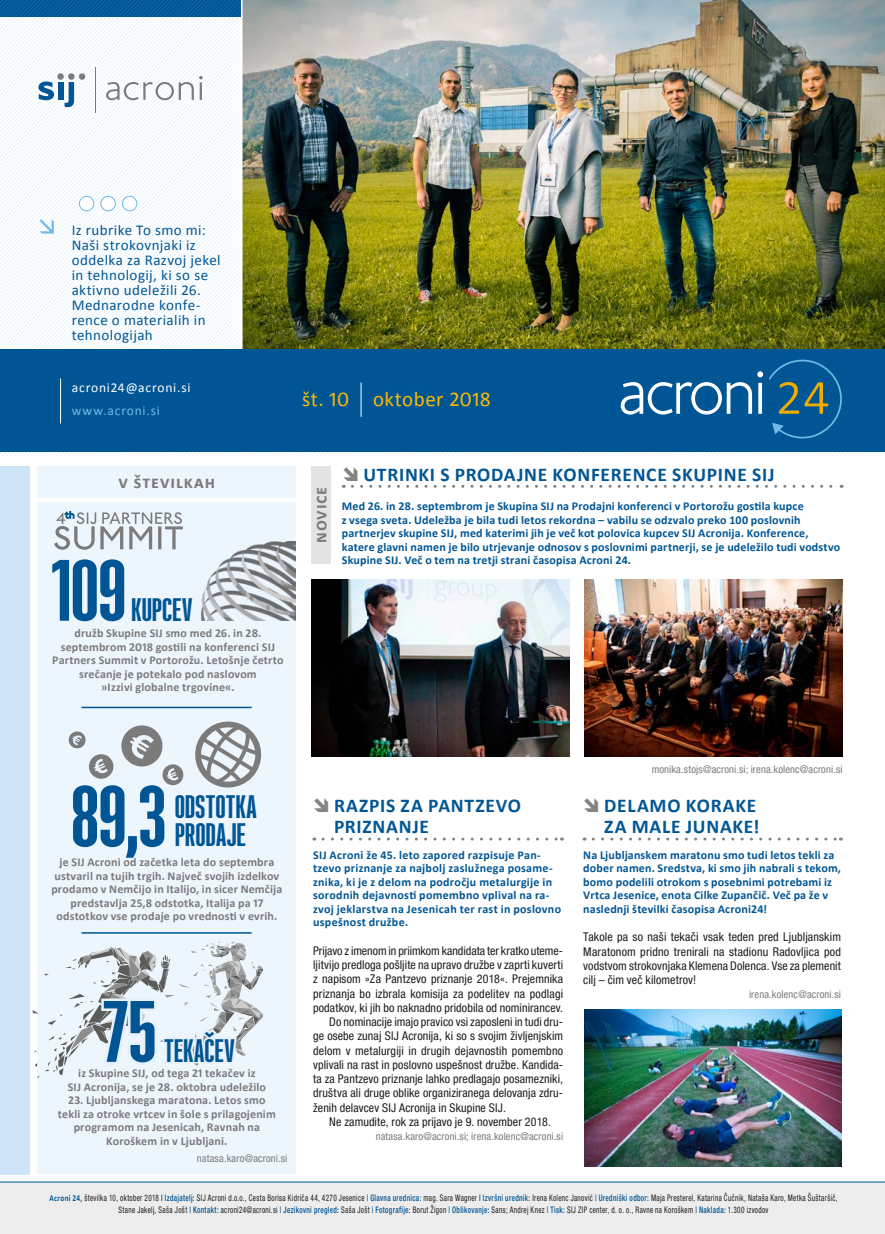
<style>
.page{position:relative;width:885px;height:1234px;background:#fff}
.page>*{position:absolute;margin:0;border:0;box-sizing:border-box;transform-origin:0 0}
.t1{font:700 90px "Ristretto Pro";letter-spacing:-.01em;color:#005694}
.t2{font:700 32.55px/28.5px "Ristretto Pro";color:#005694}
.t3{font:21px "Calibri";letter-spacing:.02em;color:#fbba00}
.t4{font:700 19.5px/21px "Calibri";letter-spacing:.04em;color:#005694}
.t5{font:700 18px "Calibri";letter-spacing:.05em;color:#7c7b7b}
.t6{font:15px/15px "Calibri";letter-spacing:.025em;color:#005694}
.t7{font:13.5px "Calibri";letter-spacing:.06em;color:#fff}
.t8{font:13.5px "Calibri";letter-spacing:.06em;color:#6fb9e8}
.t9{font:700 12px/13.5px "Calibri";letter-spacing:.015em;color:#005694}
.t10{font:condensed 12px/14.2px "Helvetica Neue LTW1 G";letter-spacing:.01em;color:#1d1d1b;text-align:justify}
.t11{font:700 12px/13.5px "Calibri";letter-spacing:.015em;color:#7c7b7b;text-align:center}
.t12{font:condensed 10.5px "Helvetica Neue LTW1 G";letter-spacing:.015em;color:#7c7b7b}
.t13{font:condensed 9px/12px "Helvetica Neue LTW1 G";letter-spacing:.045em;color:#1d1d1b;text-align:center;scale:.8 1}
.s1{font-family:"Calibri";font-weight:700;font-stretch:normal;color:#005694}
.s2{font-weight:500;color:#005694}
</style>
<div class="page">
<div style="left:0;top:466px;width:30px;height:708px;background:#d0e4f8"></div>
<div style="left:0;top:1181px;width:884px;height:52px;background:#ededed"></div>
<hr style="left:0;top:1181px;width:884px;height:1px;background:#005694">
<svg style="left:0;top:17px;width:884px;height:439px"></svg>
<img style="left:239px;top:0;width:645px;height:349px">
<svg style="left:0;top:0;width:240px;height:17px;background:#045a97"></svg>
<div style="left:79px;top:196px;width:15px;height:15px;background:#fff;border-radius:50%"></div>
<div style="left:79px;top:196px;width:15px;height:15px;border:1px solid #6fb9e8;border-radius:50%"></div>
<div style="left:101px;top:196px;width:14px;height:15px;background:#fff;border-radius:50%"></div>
<div style="left:101px;top:196px;width:14px;height:15px;border:1px solid #6fb9e8;border-radius:50%"></div>
<div style="left:122px;top:196px;width:15px;height:15px;background:#fff;border-radius:50%"></div>
<div style="left:122px;top:196px;width:15px;height:15px;border:1px solid #6fb9e8;border-radius:50%"></div>
<svg style="left:106px;top:76px;width:96px;height:24px"></svg>
<div style="left:68px;top:73px;width:7px;height:7px;background:#7c7b7b;border-radius:50%"></div>
<div style="left:57px;top:73px;width:7px;height:7px;background:#7c7b7b;border-radius:50%"></div>
<svg style="left:65px;top:82px;width:9px;height:25px"></svg>
<div style="left:58px;top:82px;width:5px;height:18px;background:#005694"></div>
<div style="left:79px;top:73px;width:6px;height:7px;background:#7c7b7b;border-radius:50%"></div>
<svg style="left:38px;top:81px;width:16px;height:19px"></svg>
<hr style="left:95px;top:67px;width:1px;height:46px;background:#7c7b7b">
<div style="left:0;top:349px;width:884px;height:103px;background:#005694"></div>
<svg style="left:620px;top:359px;width:221px;height:79px"></svg>
<hr style="left:60px;top:378px;width:1px;height:45px;background:#fff">
<hr style="left:360px;top:382px;width:1px;height:34px;background:#fff">
<div style="left:38px;top:502px;width:258px;height:672px;background:#edf5fd"></div>
<div style="left:38px;top:466px;width:258px;height:32px;background:#edf5fd"></div>
<hr style="left:81px;top:706px;width:171px;height:2px;background:#005694">
<hr style="left:81px;top:931px;width:171px;height:2px;background:#005694">
<svg style="left:32px;top:941px;width:231px;height:211px"></svg>
<svg style="left:593px;top:837px;width:248px;height:3px"></svg>
<div style="left:311px;top:466px;width:19px;height:97px;background:#e3e3e3"></div>
<img style="left:311px;top:579px;width:258px;height:177px">
<img style="left:584px;top:579px;width:258px;height:177px">
<img style="left:584px;top:1009px;width:257px;height:157px">
<svg style="left:323px;top:837px;width:239px;height:3px"></svg>
<svg style="left:54px;top:511px;width:129px;height:38px"></svg>
<img style="left:202px;top:541px;width:94px;height:79px">
<svg style="left:68px;top:721px;width:194px;height:67px"></svg>
<svg style="left:40px;top:219px;width:14px;height:15px"></svg>
<svg style="left:343px;top:484px;width:499px;height:3px"></svg>
<p class="t6" style="left:72px;top:222px;width:150px">Iz rubrike To smo mi:<br>Naši strokovnjaki iz oddelka za Razvoj jekel in tehnologij, ki so se aktivno udeležili 26.<br>Mednarodne konfe&shy;rence o materialih in tehnologijah</p>
<p class="t7" style="left:72px;top:378px;width:120px">acroni24@acroni.si</p>
<p class="t8" style="left:72px;top:401px;width:89px">www.acroni.si</p>
<h3 class="t3" style="left:302px;top:384px;width:190px">št. 10 oktober 2018</h3>
<h3 class="t5" style="left:118px;top:469px;width:98px">v številkah</h3>
<h1 class="t1" style="left:51px;top:537px;width:77px">109</h1>
<h2 class="t2" style="left:131px;top:594px;width:63px">KUPCEV</h2>
<p class="t11" style="left:52px;top:626px;width:233px">družb Skupine SIJ smo med 26. in 28. septembrom 2018 gostili na konferenci SIJ Partners Summit v Portorožu. Letošnje četrto srečanje je potekalo pod naslovom<br>»Izzivi globalne trgovine«.</p>
<h3 class="t5" style="left:307px;top:543px;width:58px;rotate:-90deg">novice</h3>
<h3 class="t4" style="left:363px;top:463px;width:412px">UTRINKI S PRODAJNE KONFERENCE SKUPINE SIJ</h3>
<p class="t9" style="left:342px;top:499px;width:500px">Med 26. in 28. septembrom je Skupina SIJ na Prodajni konferenci v Portorožu gostila kupce<br>z vsega sveta. Udeležba je bila tudi letos rekordna – vabilu se odzvalo preko 100 poslovnih partnerjev skupine SIJ, med katerimi jih je več kot polovica kupcev SIJ Acronija. Konference, katere glavni namen je bilo utrjevanje odnosov s poslovnimi partnerji, se je udeležilo tudi vodstvo Skupine SIJ. Več o tem na tretji strani časopisa Acroni 24.</p>
<h1 class="t1" style="left:71px;top:762px;width:97px">89,3</h1>
<h2 class="t2" style="left:175px;top:792px;width:84px">ODSTOTKA<br>PRODAJE</h2>
<p class="t11" style="left:51px;top:854px;width:232px">je SIJ Acroni od začetka leta do septembra ustvaril na tujih trgih. Največ svojih izdelkov prodamo v Nemčijo in Italijo, in sicer Nemčija predstavlja 25,8 odstotka, Italija pa 17 odstotkov vse prodaje po vrednosti v evrih.</p>
<h1 class="t1" style="left:102px;top:977px;width:56px">75</h1>
<h2 class="t2" style="left:164px;top:1035px;width:72px">TEKAČEV</h2>
<p class="t11" style="left:68px;top:1065px;width:200px">iz Skupine SIJ, od tega 21 tekačev iz<br>SIJ Acronija, se je 28. oktobra udeležilo</p>
<p class="t11" style="left:58px;top:1092px;width:219px">23. Ljubljanskega maratona. Letos smo tekli za otroke vrtcev in šole s prilagojenim programom na Jesenicah, Ravnah na Koroškem in v Ljubljani.</p>
<p class="t12" style="left:197px;top:1151px;width:92px">natasa.karo@acroni.si</p>
<h3 class="t4" style="left:334px;top:794px;width:188px">RAZPIS ZA PANTZEVO<br>PRIZNANJE</h3>
<p class="t9" style="left:313px;top:847px;width:249px">SIJ Acroni že 45. leto zapored razpisuje Pan&shy;tzevo priznanje za najbolj zaslužnega posame&shy;znika, ki je z delom na področju metalurgije in sorodnih dejavnosti pomembno vplival na ra&shy;zvoj jeklarstva na Jesenicah ter rast in poslovno uspešnost družbe.</p>
<p class="t10" style="left:313px;top:943px;width:251px">Prijavo z imenom in priimkom kandidata ter kratko uteme-</p>
<p class="t10" style="left:313px;top:957px;width:251px">ljitvijo predloga pošljite na upravo družbe v zaprti kuverti</p>
<p class="t10" style="left:313px;top:971px;width:251px">z napisom »Za Pantzevo priznanje 2018«. Prejemnika</p>
<p class="t10" style="left:313px;top:986px;width:251px">priznanja bo izbrala komisija za podelitev na podlagi</p>
<p class="t10" style="left:313px;top:1000px;width:251px">podatkov, ki jih bo naknadno pridobila od nominirancev.</p>
<p class="t10" style="left:329px;top:1014px;width:235px">Do nominacije imajo pravico vsi zaposleni in tudi dru-</p>
<p class="t10" style="left:313px;top:1028px;width:251px">ge osebe zunaj SIJ Acronija, ki so s svojim življenjskim</p>
<p class="t10" style="left:313px;top:1042px;width:251px">delom v metalurgiji in drugih dejavnostih pomembno</p>
<p class="t10" style="left:313px;top:1057px;width:251px">vplivali na rast in poslovno uspešnost družbe. Kandida-</p>
<p class="t10" style="left:313px;top:1071px;width:251px">ta za Pantzevo priznanje lahko predlagajo posamezniki,</p>
<p class="t10" style="left:313px;top:1085px;width:251px">društva ali druge oblike organiziranega delovanja zdru-</p>
<p class="t10" style="left:313px;top:1099px;width:194px">ženih delavcev SIJ Acronija in Skupine SIJ.</p>
<p class="t10" style="left:329px;top:1114px;width:223px">Ne zamudite, rok za prijavo je 9. november 2018.</p>
<p class="t12" style="left:375px;top:1129px;width:189px">natasa.karo@acroni.si; irena.kolenc@acroni.si</p>
<p class="t12" style="left:651px;top:762px;width:192px">monika.stojs@acroni.si; irena.kolenc@acroni.si</p>
<h3 class="t4" style="left:604px;top:794px;width:157px">DELAMO KORAKE<br>ZA MALE JUNAKE!</h3>
<p class="t9" style="left:583px;top:847px;width:259px">Na Ljubljanskem maratonu smo tudi letos tekli za dober namen. Sredstva, ki smo jih nabrali s tekom, bomo podelili otrokom s posebnimi potrebami iz Vrtca Jesenice, enota Cilke Zupančič. Več pa že v naslednji številki časopisa Acroni24!</p>
<p class="t10" style="left:583px;top:929px;width:259px">Takole pa so naši tekači vsak teden pred Ljubljanskim Maratonom pridno trenirali na stadionu Radovljica pod vodstvom strokovnjaka Klemena Dolenca. Vse za plemenit cilj – čim več kilometrov!</p>
<p class="t12" style="left:749px;top:988px;width:93px">irena.kolenc@acroni.si</p>
<p class="t13" style="left:49px;top:1191px;width:986px"><span class="s1">Acroni 24,</span> številka 10, oktober 2018 <span class="s2">I Izdajatelj:</span> SIJ Acroni d.o.o., Cesta Borisa Kidriča 44, 4270 Jesenice <span class="s2">| Glavna urednica:</span> mag. Sara Wagner <span class="s2">I Izvršni urednik:</span> Irena Kolenc Janović <span class="s2">| Uredniški odbor:</span> Maja Presterel, Katarina Čučnik, Nataša Karo, Metka Šuštaršič,<br>Stane Jakelj, Saša Jošt <span class="s2">| Kontakt:</span> acroni24@acroni.si <span class="s2">| Jezikovni pregled:</span> Saša Jošt <span class="s2">| Fotografije:</span> Borut Žigon <span class="s2">| Oblikovanje:</span> Sans; Andrej Knez <span class="s2">| Tisk:</span> SIJ ZIP center, d. o. o., Ravne na Koroškem <span class="s2">| Naklada:</span> 1.300 izvodov</p>
</div>
